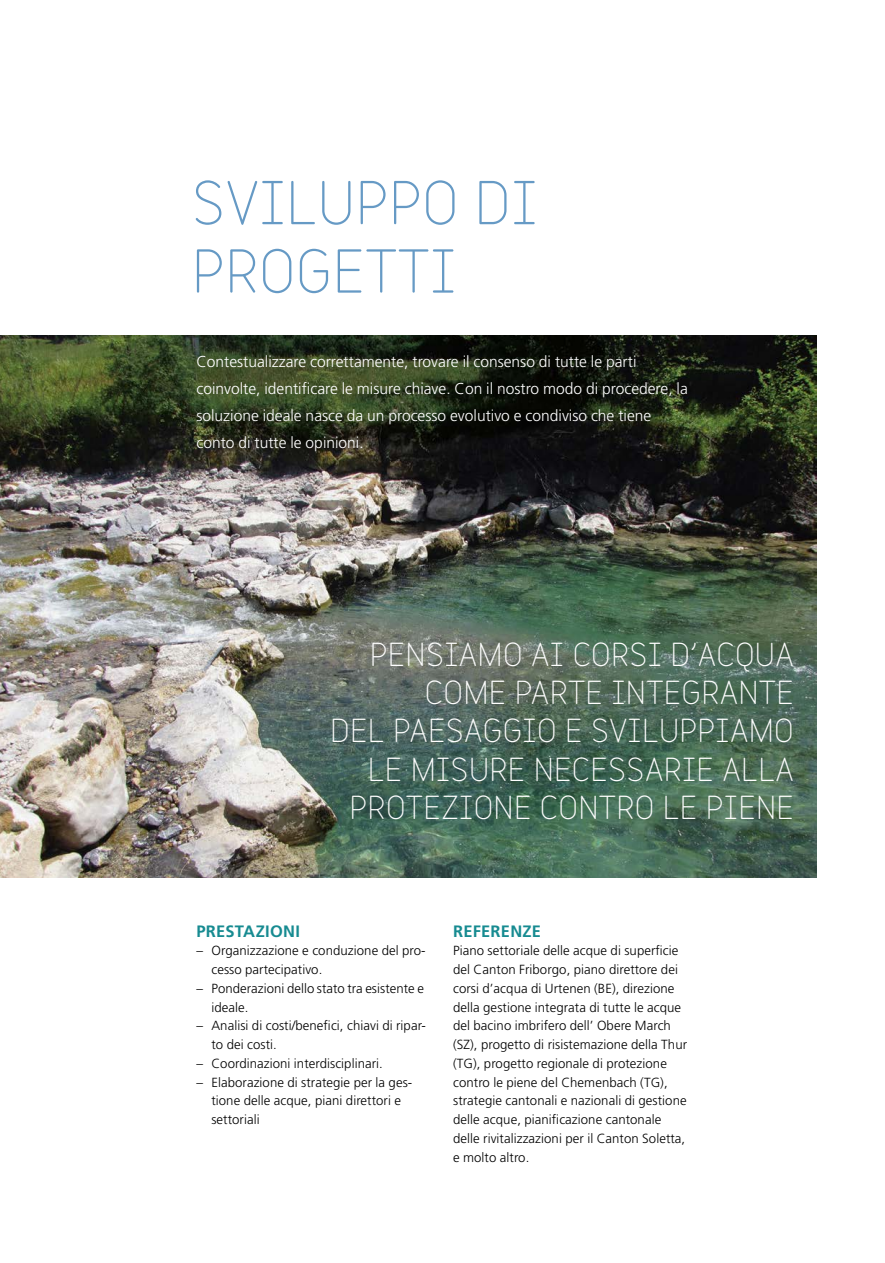
<style>
.page{position:relative;width:885px;height:1263px;background:#fff}
.page>*{position:absolute;margin:0;border:0;box-sizing:border-box;transform-origin:0 0}
.t1{font:57px "Variable";letter-spacing:.03em;color:#669ac5}
.t2{font:30.75px/38.4px "Variable";letter-spacing:.03em;color:#fff;text-align:right}
.t3{font:700 16.5px "Frutiger LT Std";letter-spacing:.015em;color:#178b91}
.Grundtext{font:300 15.75px/27px "Frutiger LT Std";color:#fff}
.Grundtext-2{font:300 13.2px/18.8px "Frutiger LT Std";letter-spacing:.005em;color:#000}
</style>
<div class="page">
<hr style="left:884px;top:0;width:1px;height:1263px;background:#669ac5">
<img style="left:0;top:336px;width:816px;height:541px">
<p class="t1" style="left:192px;top:168px;width:346px">SVILUPPO DI</p>
<p class="t1" style="left:192px;top:236px;width:265px">PROGETTI</p>
<p class="Grundtext" style="left:196px;top:348px;width:493px">Contestualizzare correttamente, trovare il consenso di tutte le parti coinvolte, identificare le misure chiave. Con il nostro modo di procedere, la soluzione ideale nasce da un processo evolutivo e condiviso che tiene conto di tutte le opinioni.</p>
<p class="t2" style="left:330px;top:634px;width:464px">PENSIAMO AI CORSI D’ACQUA<br>COME PARTE INTEGRANTE<br>DEL PAESAGGIO E SVILUPPIAMO<br>LE MISURE NECESSARIE ALLA<br>PROTEZIONE CONTRO LE PIENE</p>
<p class="t3" style="left:196px;top:921px;width:105px">PRESTAZIONI</p>
<p class="Grundtext-2" style="left:211px;top:941px;width:216px;text-indent:-15px">– Organizzazione e conduzione del pro&shy;cesso partecipativo.</p>
<p class="Grundtext-2" style="left:211px;top:979px;width:214px;text-indent:-15px">– Ponderazioni dello stato tra esistente e ideale.</p>
<p class="Grundtext-2" style="left:211px;top:1016px;width:216px;text-indent:-15px">– Analisi di costi/benefici, chiavi di ripar&shy;to dei costi.</p>
<p class="Grundtext-2" style="left:196px;top:1054px;width:188px">– Coordinazioni interdisciplinari.</p>
<p class="Grundtext-2" style="left:196px;top:1073px;width:217px;text-align:center">– Elaborazione di strategie per la ges&shy;tione delle acque, piani direttori e</p>
<p class="Grundtext-2" style="left:211px;top:1110px;width:50px">settoriali</p>
<p class="t3" style="left:453px;top:921px;width:89px">REFERENZE</p>
<p class="Grundtext-2" style="left:453px;top:941px;width:235px">Piano settoriale delle acque di superficie del Canton Friborgo, piano direttore dei corsi d’acqua di Urtenen (BE), direzione della gestione integrata di tutte le acque del bacino imbrifero dell’ Obere March (SZ), progetto di risistemazione della Thur (TG), progetto regionale di protezione contro le piene del Chemenbach (TG), strategie cantonali e nazionali di gestione delle acque, pianificazione cantonale delle rivitalizzazioni per il Canton Soletta, e molto altro.</p>
</div>
